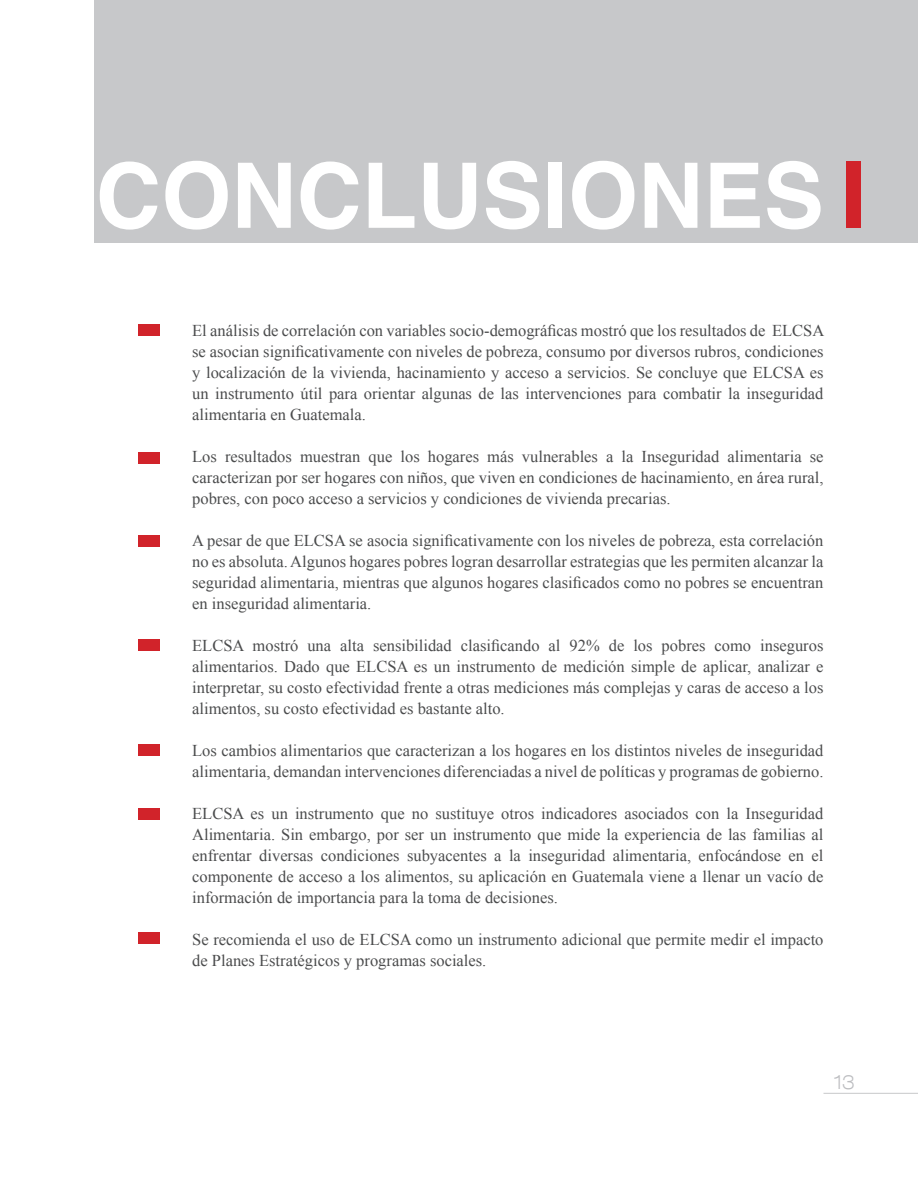
<style>
.page{position:relative;width:918px;height:1188px;background:#fff}
.page>*{position:absolute;margin:0;border:0;box-sizing:border-box;transform-origin:0 0}
.t1{font:700 90.45px "Helvetica";color:#fff}
.t2{font:27px "Lowvetica";color:#bcbdc0}
.List_Paragraph{font:16.5px/21px "Times New Roman";color:#4b4c4d;text-align:justify}
</style>
<div class="page">
<hr style="left:824px;top:1093px;width:94px;height:1px;background:#c7c8ca">
<div style="left:95px;top:0;width:823px;height:242px;background:#c7c8ca"></div>
<div style="left:846px;top:161px;width:15px;height:67px;background:#d1232a"></div>
<div style="left:138px;top:324px;width:22px;height:12px;background:#d1232a"></div>
<div style="left:138px;top:452px;width:22px;height:12px;background:#d1232a"></div>
<div style="left:138px;top:536px;width:22px;height:11px;background:#d1232a"></div>
<div style="left:138px;top:639px;width:22px;height:11px;background:#d1232a"></div>
<div style="left:138px;top:744px;width:22px;height:12px;background:#d1232a"></div>
<div style="left:138px;top:808px;width:22px;height:12px;background:#d1232a"></div>
<div style="left:138px;top:933px;width:22px;height:11px;background:#d1232a"></div>
<p class="t1" style="left:96px;top:123px;width:730px">CONCLUSIONES</p>
<p class="List_Paragraph" style="left:192px;top:319px;width:634px">El análisis de correlación con variables socio-demográficas mostró que los resultados de ELCSA se asocian significativamente con niveles de pobreza, consumo por diversos rubros, condiciones y localización de la vivienda, hacinamiento y acceso a servicios. Se concluye que ELCSA es un instrumento útil para orientar algunas de las intervenciones para combatir la inseguridad alimentaria en Guatemala.</p>
<p class="List_Paragraph" style="left:192px;top:445px;width:633px">Los resultados muestran que los hogares más vulnerables a la Inseguridad alimentaria se caracterizan por ser hogares con niños, que viven en condiciones de hacinamiento, en área rural, pobres, con poco acceso a servicios y condiciones de vivienda precarias.</p>
<p class="List_Paragraph" style="left:192px;top:529px;width:633px">A pesar de que ELCSA se asocia significativamente con los niveles de pobreza, esta correlación no es absoluta. Algunos hogares pobres logran desarrollar estrategias que les permiten alcanzar la seguridad alimentaria, mientras que algunos hogares clasificados como no pobres se encuentran en inseguridad alimentaria.</p>
<p class="List_Paragraph" style="left:192px;top:634px;width:633px">ELCSA mostró una alta sensibilidad clasificando al 92% de los pobres como inseguros alimentarios. Dado que ELCSA es un instrumento de medición simple de aplicar, analizar e interpretar, su costo efectividad frente a otras mediciones más complejas y caras de acceso a los alimentos, su costo efectividad es bastante alto.</p>
<p class="List_Paragraph" style="left:192px;top:739px;width:633px">Los cambios alimentarios que caracterizan a los hogares en los distintos niveles de inseguridad alimentaria, demandan intervenciones diferenciadas a nivel de políticas y programas de gobierno.</p>
<p class="List_Paragraph" style="left:192px;top:802px;width:633px">ELCSA es un instrumento que no sustituye otros indicadores asociados con la Inseguridad Alimentaria. Sin embargo, por ser un instrumento que mide la experiencia de las familias al enfrentar diversas condiciones subyacentes a la inseguridad alimentaria, enfocándose en el componente de acceso a los alimentos, su aplicación en Guatemala viene a llenar un vacío de información de importancia para la toma de decisiones.</p>
<p class="List_Paragraph" style="left:192px;top:928px;width:633px">Se recomienda el uso de ELCSA como un instrumento adicional que permite medir el impacto de Planes Estratégicos y programas sociales.</p>
<h2 class="t2" style="left:834px;top:1064px;width:22px">13</h2>
</div>
